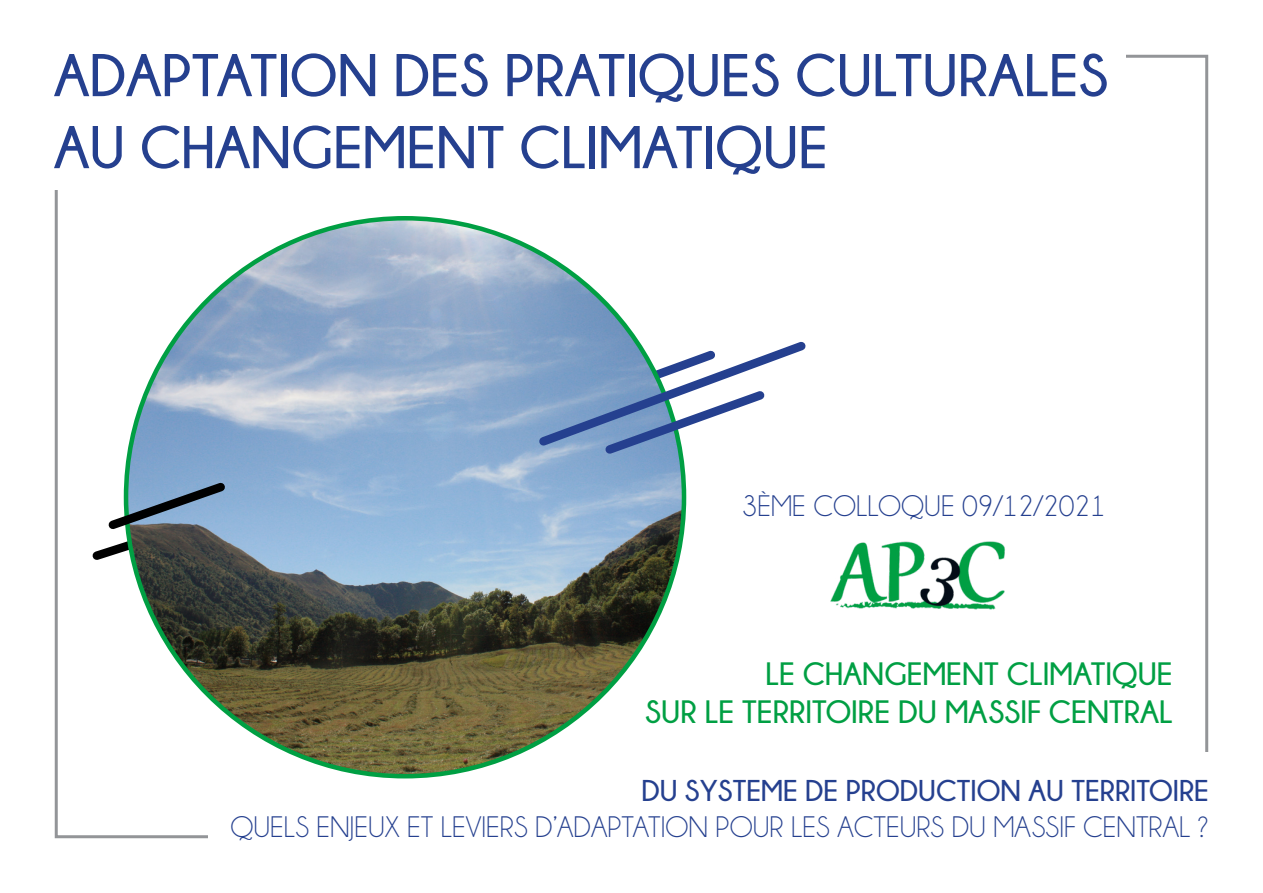
<style>
.page{position:relative;width:1263px;height:893px;background:#fff}
.page>*{position:absolute;margin:0;border:0;box-sizing:border-box;transform-origin:0 0}
.t1{font:700 60px/72px "Champagne&Limousines";color:#25408f}
.t2{font:700 32.25px/38.7px "Champagne&Limousines";color:#009f43;text-align:right}
.t3{font:30px "Champagne&Limousines";color:#25408f}
.t4{font:700 30px "Champagne&Limousines";color:#25408f}
</style>
<div class="page">
<img style="left:831px;top:541px;width:174px;height:68px">
<img style="left:126px;top:218px;width:558px;height:558px;border-radius:279px">
<svg style="left:481px;top:335px;width:325px;height:125px"></svg>
<svg style="left:92px;top:476px;width:213px;height:90px;background:#8299ab"></svg>
<h1 class="t1" style="left:54px;top:39px;width:1056px">ADAPTATION DES PRATIQUES CULTURALES<br>AU CHANGEMENT CLIMATIQUE</h1>
<p class="t3" style="left:742px;top:491px;width:90px">3ÈME COLLOQUE</p>
<p class="t3" style="left:962px;top:491px;width:145px">09/12/2021</p>
<p class="t2" style="left:645px;top:654px;width:529px">LE CHANGEMENT CLIMATIQUE<br>SUR LE TERRITOIRE DU MASSIF CENTRAL</p>
<p class="t4" style="left:641px;top:774px;width:569px">DU SYSTEME DE PRODUCTION AU TERRITOIRE</p>
<p class="t3" style="left:230px;top:811px;width:980px">QUELS ENJEUX ET LEVIERS D’ADAPTATION POUR LES ACTEURS DU MASSIF CENTRAL ?</p>
</div>
